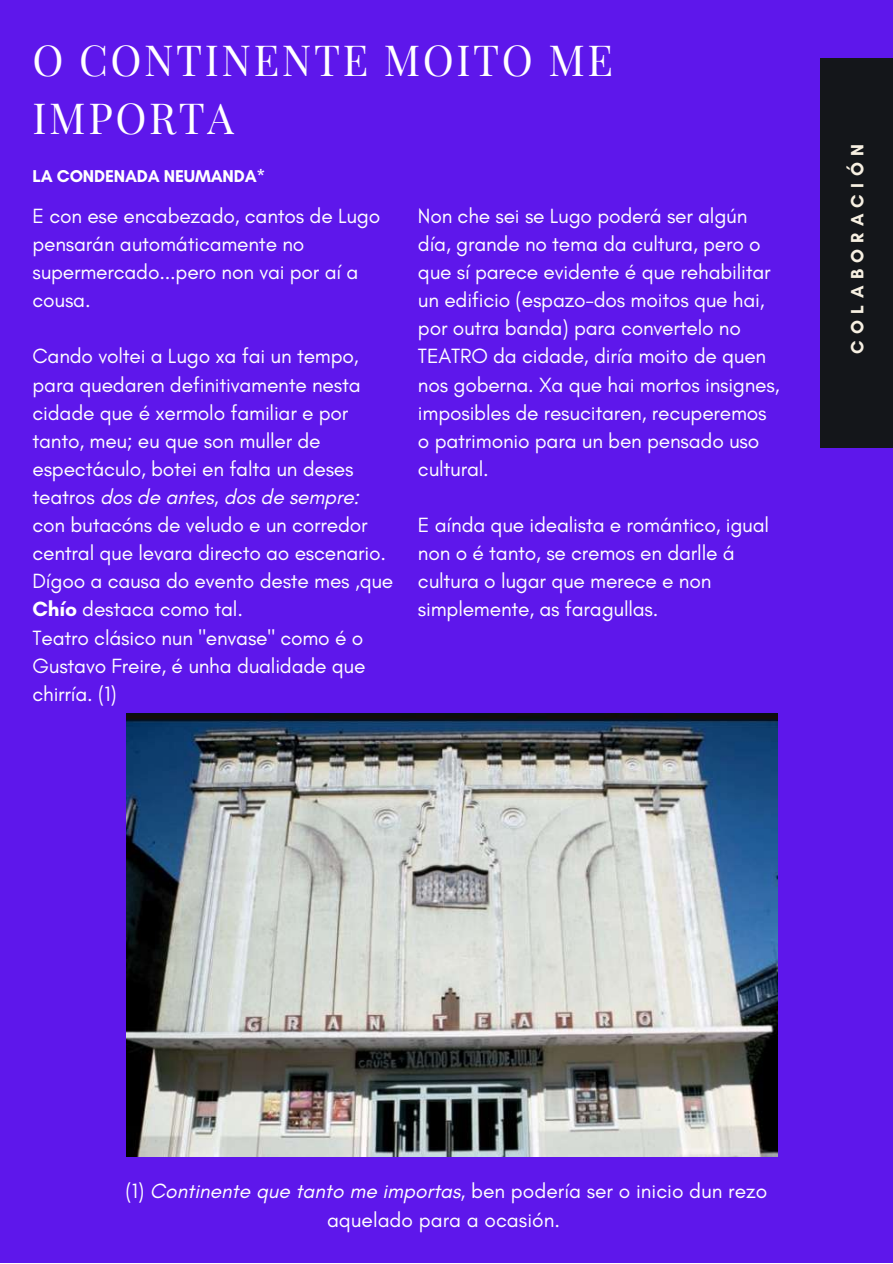
<style>
.page{position:relative;width:893px;height:1264px;background:#fff}
.page>*{position:absolute;margin:0;border:0;box-sizing:border-box;transform-origin:0 0}
.t1{font:42px/58.5px "Playfair Display";letter-spacing:.06em;color:#fff}
.t2{font:21px/28px "Glacial Indifference";letter-spacing:-.01em;color:#fff}
.t3{font:700 18.15px "Glacial Indifference";letter-spacing:.35em;color:#f7f0e2}
.t4{font:700 17.4px "Glacial Indifference";letter-spacing:-.01em;color:#fff}
.s1{font-style:italic}
.s2{font-weight:700}
</style>
<div class="page">
<div style="left:0;top:0;width:892px;height:1262px;background:#5e17eb"></div>
<div style="left:820px;top:59px;width:72px;height:389px;background:#14161a"></div>
<img style="left:127px;top:713px;width:650px;height:443px">
<h1 class="t1" style="left:32px;top:29px;width:582px">O CONTINENTE MOITO ME<br>IMPORTA</h1>
<p class="t4" style="left:32px;top:165px;width:234px">LA CONDENADA NEUMANDA*</p>
<p class="t2" style="left:32px;top:201px;width:349px">E con ese encabezado, cantos de Lugo pensarán automáticamente no supermercado...pero non vai por aí a cousa.</p>
<p class="t2" style="left:32px;top:342px;width:362px">Cando voltei a Lugo xa fai un tempo, para quedaren definitivamente nesta cidade que é xermolo familiar e por tanto, meu; eu que son muller de espectáculo, botei en falta un deses teatros <span class="s1">dos de antes</span>, <span class="s1">dos de sempre: </span>con butacóns de veludo e un corredor central que levara directo ao escenario.<br>Dígoo a causa do evento deste mes ,que <span class="s2">Chío</span> destaca como tal.<br>Teatro clásico nun "envase" como é o Gustavo Freire, é unha dualidade que chirría. (1)</p>
<p class="t2" style="left:418px;top:201px;width:363px">Non che sei se Lugo poderá ser algún día, grande no tema da cultura, pero o que sí parece evidente é que rehabilitar un edificio (espazo-dos moitos que hai, por outra banda) para convertelo no TEATRO da cidade, diría moito de quen nos goberna. Xa que hai mortos insignes, imposibles de resucitaren, recuperemos o patrimonio para un ben pensado uso cultural.</p>
<p class="t2" style="left:418px;top:511px;width:352px">E aínda que idealista e romántico, igual non o é tanto, se cremos en darlle á cultura o lugar que merece e non simplemente, as faragullas.</p>
<p class="t3" style="left:846px;top:354px;width:211px;rotate:-90deg">COLABORACIÓN</p>
<p class="t2" style="left:125px;top:1175px;width:643px;line-height:29.2px;text-align:center">(1) <span class="s1">Continente que tanto me importas</span>, ben podería ser o inicio dun rezo aquelado para a ocasión.</p>
</div>
